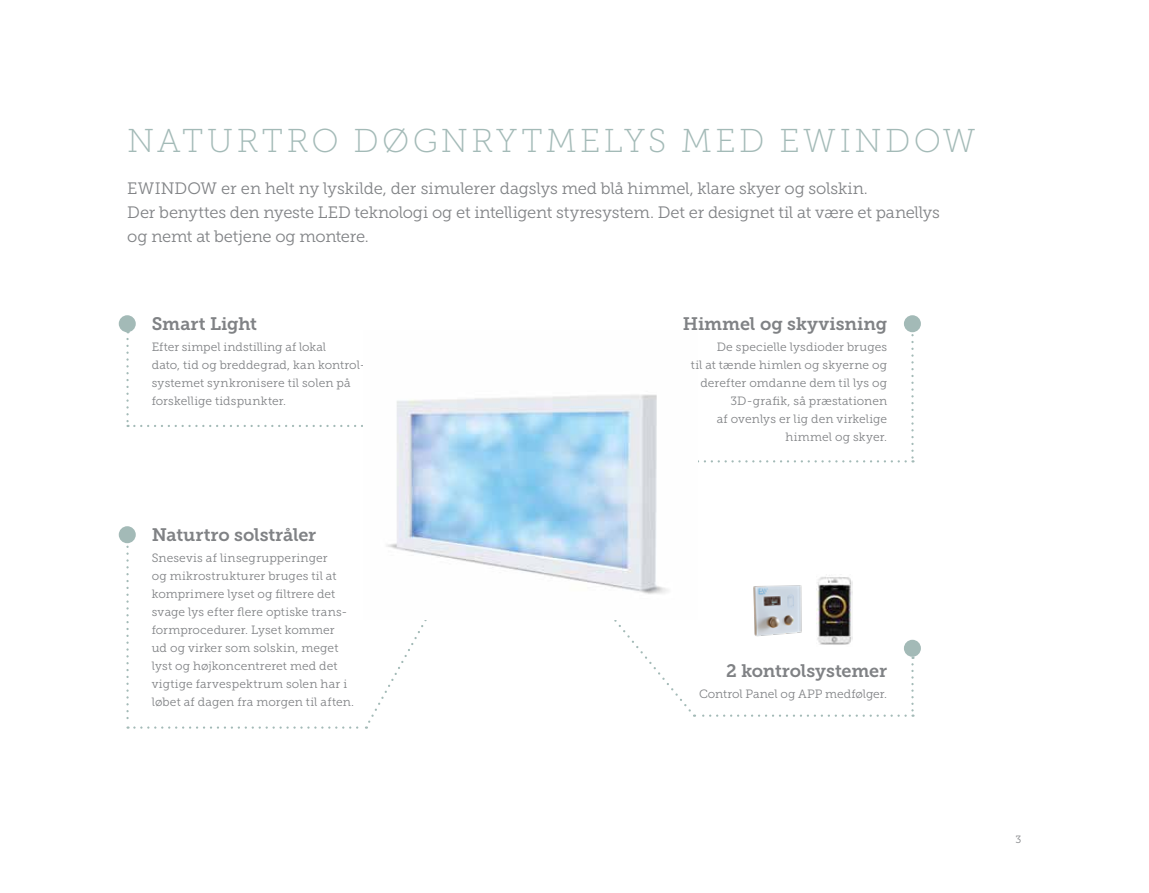
<style>
.page{position:relative;width:1149px;height:893px;background:#fff}
.page>*{position:absolute;margin:0;border:0;box-sizing:border-box;transform-origin:0 0}
.t1{font:33px "Museo Slab 100";letter-spacing:.1em;color:#a3bab7}
.t2{font:18px "Museo Slab 700";letter-spacing:-.005em;color:#808285}
.t3{font:16.5px/24px "Museo Slab 300";letter-spacing:-.01em;color:#808285}
.t4{font:12px/18px "Museo Slab 300";letter-spacing:.01em;color:#808285}
.t5{font:10.5px "Museo Slab 300";color:#808285}
</style>
<div class="page">
<img style="left:816px;top:577px;width:36px;height:19px">
<img style="left:753px;top:585px;width:49px;height:11px">
<svg style="left:126px;top:339px;width:237px;height:88px"></svg>
<svg style="left:126px;top:547px;width:301px;height:182px"></svg>
<svg style="left:911px;top:332px;width:2px;height:130px"></svg>
<svg style="left:698px;top:460px;width:207px;height:2px"></svg>
<div style="left:119px;top:526px;width:17px;height:17px;background:#a3bab7;border-radius:50%"></div>
<div style="left:119px;top:315px;width:17px;height:17px;background:#a3bab7;border-radius:50%"></div>
<div style="left:903px;top:315px;width:17px;height:17px;background:#a3bab7;border-radius:50%"></div>
<svg style="left:911px;top:657px;width:2px;height:60px"></svg>
<svg style="left:614px;top:596px;width:291px;height:121px"></svg>
<div style="left:903px;top:640px;width:17px;height:17px;background:#a3bab7;border-radius:50%"></div>
<img style="left:364px;top:394px;width:333px;height:226px">
<h1 class="t1" style="left:127px;top:123px;width:849px">NATURTRO DØGNRYTMELYS MED EWINDOW</h1>
<h3 class="t3" style="left:127px;top:177px;width:814px">EWINDOW er en helt ny lyskilde, der simulerer dagslys med blå himmel, klare skyer og solskin.<br>Der benyttes den nyeste LED teknologi og et intelligent styresystem. Det er designet til at være et panellys og nemt at betjene og montere.</h3>
<h2 class="t2" style="left:152px;top:313px;width:107px">Smart Light</h2>
<p class="t4" style="left:152px;top:337px;width:215px">Efter simpel indstilling af lokal<br>dato, tid og breddegrad, kan kontrol&shy;systemet synkronisere til solen på forskellige tidspunkter.</p>
<h2 class="t2" style="left:152px;top:525px;width:166px">Naturtro solstråler</h2>
<p class="t4" style="left:152px;top:549px;width:204px">Snesevis af linsegrupperinger<br>og mikrostrukturer bruges til at komprimere lyset og filtrere det svage lys efter flere optiske trans&shy;formprocedurer. Lyset kommer<br>ud og virker som solskin, meget lyst og højkoncentreret med det vigtige farvespektrum solen har i løbet af dagen fra morgen til aften.</p>
<h2 class="t2" style="left:682px;top:313px;width:206px">Himmel og skyvisning</h2>
<p class="t4" style="left:690px;top:337px;width:198px;text-align:right">De specielle lysdioder bruges<br>til at tænde himlen og skyerne og derefter omdanne dem til lys og<br>3D-grafik, så præstationen<br>af ovenlys er lig den virkelige himmel og skyer.</p>
<h2 class="t2" style="left:726px;top:660px;width:162px">2 kontrolsystemer</h2>
<p class="t4" style="left:698px;top:685px;width:190px">Control Panel og APP medfølger.</p>
<p class="t5" style="left:1015px;top:834px;width:7px">3</p>
</div>
